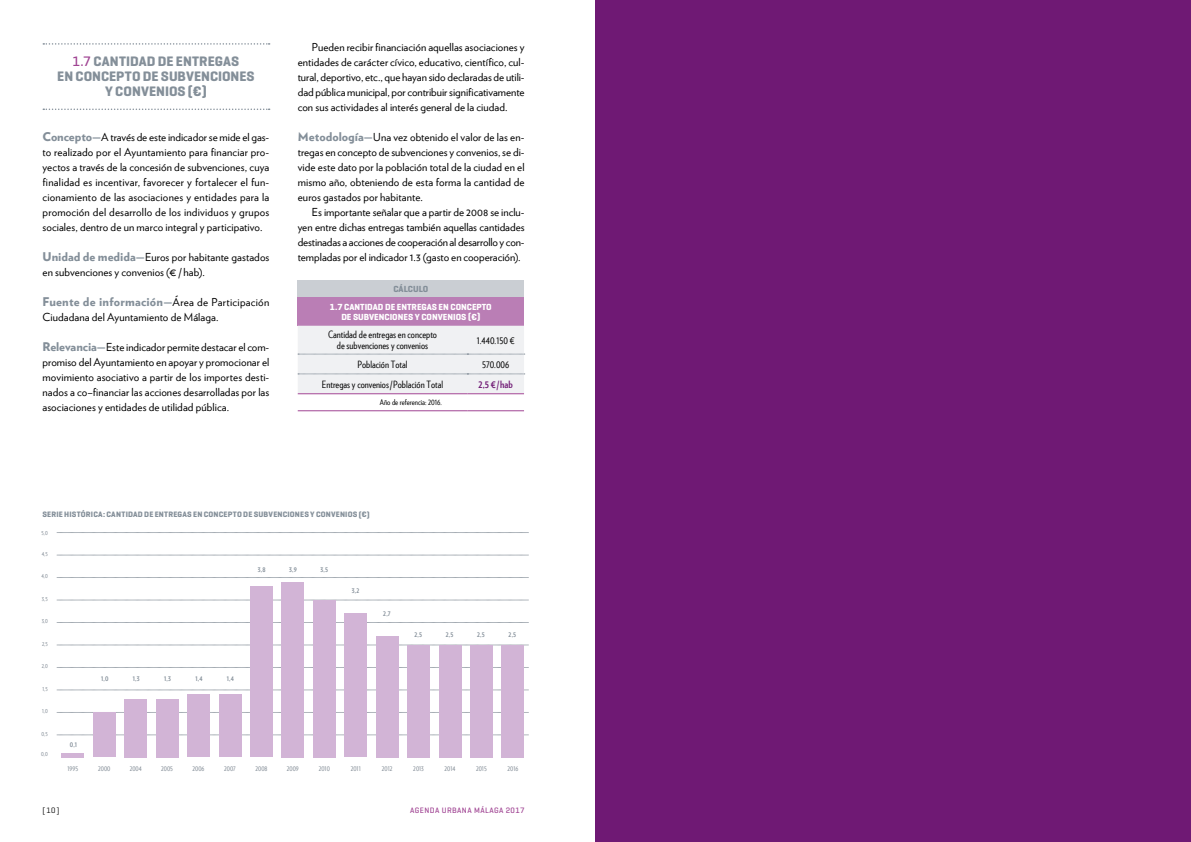
<style>
.page{position:relative;width:1191px;height:842px;background:#fff}
.page>*{position:absolute;margin:0;border:0;box-sizing:border-box;transform-origin:0 0}
.t1{font:700 14px/15px "Geogrotesque";color:#848f99;text-align:center}
.t2{font:900 12px "Verlag";letter-spacing:.015em;color:#848f99}
.t3{font:11px/15px "Verlag";letter-spacing:.005em;color:#000;text-align:justify}
.t4{font:10px/11px "Verlag Condensed";color:#000;text-align:center}
.t5{font:700 10px "Verlag Condensed";color:#6f1974}
.t6{font:700 9px/10px "Geogrotesque";color:#fff;text-align:center}
.t7{font:700 9px "Geogrotesque";color:#848f99}
.t8{font:700 8px "Geogrotesque";letter-spacing:.02em;color:#848f99}
.t9{font:500 8px "Geogrotesque";letter-spacing:.05em;color:#a04493}
.t10{font:8px "Verlag Condensed";color:#000}
.t11{font:8px "Geogrotesque";color:#000}
.t12{font:7px "Verlag Condensed";color:#808a94}
.t13{font:700 7px "Verlag Condensed";color:#848f99}
.t14{font:6px "Verlag Condensed";color:#808a94}
.s1{font-weight:500;color:#a04493}
.s2{font-weight:900;font-size:12px;color:#848f99}
.s3{font-weight:400;font-size:11px;color:#000}
</style>
<div class="page">
<div style="left:298px;top:280px;width:226px;height:17px;background:#caced3"></div>
<div style="left:298px;top:297px;width:226px;height:29px;background:#ba7eb5"></div>
<svg style="left:298px;top:326px;width:227px;height:68px"></svg>
<hr style="left:298px;top:394px;width:169px;height:1px;background:#a04493">
<hr style="left:467px;top:394px;width:57px;height:1px;background:#a04493">
<hr style="left:298px;top:411px;width:169px;height:1px;background:#a04493">
<hr style="left:467px;top:411px;width:57px;height:1px;background:#a04493">
<svg style="left:43px;top:43px;width:227px;height:2px"></svg>
<svg style="left:43px;top:109px;width:227px;height:1px"></svg>
<svg style="left:57px;top:735px;width:471px;height:1px"></svg>
<svg style="left:57px;top:712px;width:471px;height:1px"></svg>
<svg style="left:57px;top:690px;width:471px;height:1px"></svg>
<svg style="left:57px;top:667px;width:471px;height:1px"></svg>
<svg style="left:57px;top:645px;width:471px;height:1px"></svg>
<svg style="left:57px;top:622px;width:471px;height:1px"></svg>
<svg style="left:57px;top:600px;width:471px;height:1px"></svg>
<svg style="left:57px;top:577px;width:471px;height:1px"></svg>
<svg style="left:57px;top:555px;width:471px;height:1px"></svg>
<svg style="left:57px;top:532px;width:471px;height:1px"></svg>
<hr style="left:61px;top:753px;width:23px;height:4px;background:#d2b4d6">
<div style="left:93px;top:712px;width:23px;height:45px;background:#d2b4d6"></div>
<div style="left:124px;top:699px;width:23px;height:58px;background:#d2b4d6"></div>
<div style="left:156px;top:699px;width:22px;height:58px;background:#d2b4d6"></div>
<div style="left:187px;top:694px;width:23px;height:63px;background:#d2b4d6"></div>
<div style="left:219px;top:694px;width:22px;height:63px;background:#d2b4d6"></div>
<div style="left:250px;top:586px;width:23px;height:171px;background:#d2b4d6"></div>
<div style="left:281px;top:582px;width:23px;height:175px;background:#d2b4d6"></div>
<div style="left:313px;top:600px;width:23px;height:157px;background:#d2b4d6"></div>
<div style="left:344px;top:613px;width:23px;height:144px;background:#d2b4d6"></div>
<div style="left:376px;top:636px;width:22px;height:121px;background:#d2b4d6"></div>
<div style="left:407px;top:645px;width:23px;height:112px;background:#d2b4d6"></div>
<div style="left:439px;top:645px;width:22px;height:112px;background:#d2b4d6"></div>
<div style="left:470px;top:645px;width:23px;height:112px;background:#d2b4d6"></div>
<div style="left:501px;top:645px;width:23px;height:112px;background:#d2b4d6"></div>
<div style="left:595px;top:0;width:596px;height:842px;background:#6f1974"></div>
<p class="t1" style="left:57px;top:54px;width:199px"><span class="s1">1.7</span> CANTIDAD DE ENTREGAS<br>EN CONCEPTO DE SUBVENCIONES<br>Y CONVENIOS (€)</p>
<p class="t3" style="left:43px;top:129px;width:228px"><span class="s2">Concepto—</span>A través de este indicador se mide el gas&shy;to realizado por el Ayuntamiento para financiar pro&shy;yectos a través de la concesión de subvenciones, cuya finalidad es incentivar, favorecer y fortalecer el fun&shy;cionamiento de las asociaciones y entidades para la promoción del desarrollo de los individuos y grupos sociales, dentro de un marco integral y participativo.</p>
<p class="t3" style="left:43px;top:249px;width:228px"><span class="s2">Unidad de medida—</span>Euros por habitante gastados en subvenciones y convenios (€ / hab).</p>
<p class="t2" style="left:43px;top:292px;width:228px">Fuente de información—<span class="s3">Área de Participación</span></p>
<p class="t3" style="left:43px;top:309px;width:177px">Ciudadana del Ayuntamiento de Málaga.</p>
<p class="t3" style="left:43px;top:339px;width:228px"><span class="s2">Relevancia—</span>Este indicador permite destacar el com&shy;promiso del Ayuntamiento en apoyar y promocionar el movimiento asociativo a partir de los importes desti&shy;nados a co–financiar las acciones desarrolladas por las asociaciones y entidades de utilidad pública.</p>
<p class="t3" style="left:298px;top:39px;width:228px;text-indent:14px">Pueden recibir financiación aquellas asociaciones y entidades de carácter cívico, educativo, científico, cul&shy;tural, deportivo, etc., que hayan sido declaradas de utili&shy;dad pública municipal, por contribuir significativamente con sus actividades al interés general de la ciudad.</p>
<p class="t3" style="left:298px;top:129px;width:228px"><span class="s2">Metodología—</span>Una vez obtenido el valor de las en&shy;tregas en concepto de subvenciones y convenios, se di&shy;vide este dato por la población total de la ciudad en el mismo año, obteniendo de esta forma la cantidad de euros gastados por habitante.</p>
<p class="t3" style="left:298px;top:204px;width:228px;text-indent:14px">Es importante señalar que a partir de 2008 se inclu&shy;yen entre dichas entregas también aquellas cantidades destinadas a acciones de cooperación al desarrollo y con&shy;templadas por el indicador 1.3 (gasto en cooperación).</p>
<p class="t7" style="left:393px;top:284px;width:36px">CÁLCULO</p>
<p class="t6" style="left:330px;top:302px;width:163px">1.7 CANTIDAD DE ENTREGAS EN CONCEPTO<br>DE SUBVENCIONES Y CONVENIOS (€)</p>
<p class="t4" style="left:328px;top:329px;width:111px">Cantidad de entregas en concepto de subvenciones y convenios</p>
<p class="t4" style="left:477px;top:334px;width:39px">1.440.150 €</p>
<p class="t4" style="left:357px;top:358px;width:51px">Población Total</p>
<p class="t4" style="left:482px;top:358px;width:29px">570.006</p>
<p class="t4" style="left:322px;top:378px;width:123px">Entregas y convenios / Población Total</p>
<p class="t5" style="left:478px;top:377px;width:36px">2,5 € / hab</p>
<p class="t10" style="left:380px;top:397px;width:63px">Año de referencia: 2016.</p>
<p class="t8" style="left:43px;top:509px;width:329px">SERIE HISTÓRICA: CANTIDAD DE ENTREGAS EN CONCEPTO DE SUBVENCIONES Y CONVENIOS (€)</p>
<p class="t14" style="left:42px;top:529px;width:8px">5,0</p>
<p class="t14" style="left:42px;top:550px;width:8px">4,5</p>
<p class="t14" style="left:41px;top:572px;width:8px">4,0</p>
<p class="t14" style="left:42px;top:594px;width:7px">3,5</p>
<p class="t14" style="left:42px;top:617px;width:8px">3,0</p>
<p class="t14" style="left:42px;top:639px;width:7px">2,5</p>
<p class="t14" style="left:42px;top:662px;width:8px">2,0</p>
<p class="t14" style="left:42px;top:684px;width:7px">1,5</p>
<p class="t14" style="left:42px;top:707px;width:7px">1,0</p>
<p class="t14" style="left:42px;top:729px;width:8px">0,5</p>
<p class="t14" style="left:41px;top:750px;width:8px">0,0</p>
<p class="t13" style="left:70px;top:740px;width:9px">0,1</p>
<p class="t13" style="left:258px;top:564px;width:9px">3,8</p>
<p class="t13" style="left:289px;top:564px;width:9px">3,9</p>
<p class="t13" style="left:320px;top:564px;width:9px">3,5</p>
<p class="t13" style="left:352px;top:585px;width:9px">3,2</p>
<p class="t13" style="left:101px;top:673px;width:9px">1,0</p>
<p class="t13" style="left:133px;top:673px;width:8px">1,3</p>
<p class="t13" style="left:164px;top:673px;width:8px">1,3</p>
<p class="t13" style="left:195px;top:673px;width:9px">1,4</p>
<p class="t13" style="left:227px;top:673px;width:9px">1,4</p>
<p class="t13" style="left:383px;top:608px;width:9px">2,7</p>
<p class="t13" style="left:414px;top:629px;width:9px">2,5</p>
<p class="t13" style="left:446px;top:629px;width:9px">2,5</p>
<p class="t13" style="left:477px;top:629px;width:9px">2,5</p>
<p class="t13" style="left:508px;top:629px;width:9px">2,5</p>
<p class="t12" style="left:67px;top:763px;width:12px">1995</p>
<p class="t12" style="left:98px;top:763px;width:14px">2000</p>
<p class="t12" style="left:130px;top:763px;width:14px">2004</p>
<p class="t12" style="left:161px;top:763px;width:13px">2005</p>
<p class="t12" style="left:193px;top:763px;width:13px">2006</p>
<p class="t12" style="left:224px;top:763px;width:13px">2007</p>
<p class="t12" style="left:255px;top:763px;width:13px">2008</p>
<p class="t12" style="left:287px;top:763px;width:13px">2009</p>
<p class="t12" style="left:319px;top:763px;width:13px">2010</p>
<p class="t12" style="left:351px;top:763px;width:12px">2011</p>
<p class="t12" style="left:382px;top:763px;width:12px">2012</p>
<p class="t12" style="left:413px;top:763px;width:12px">2013</p>
<p class="t12" style="left:444px;top:763px;width:12px">2014</p>
<p class="t12" style="left:476px;top:763px;width:12px">2015</p>
<p class="t12" style="left:507px;top:763px;width:12px">2016</p>
<p class="t11" style="left:43px;top:805px;width:18px">[10]</p>
<p class="t9" style="left:410px;top:806px;width:116px">AGENDA URBANA MÁLAGA 2017</p>
</div>
